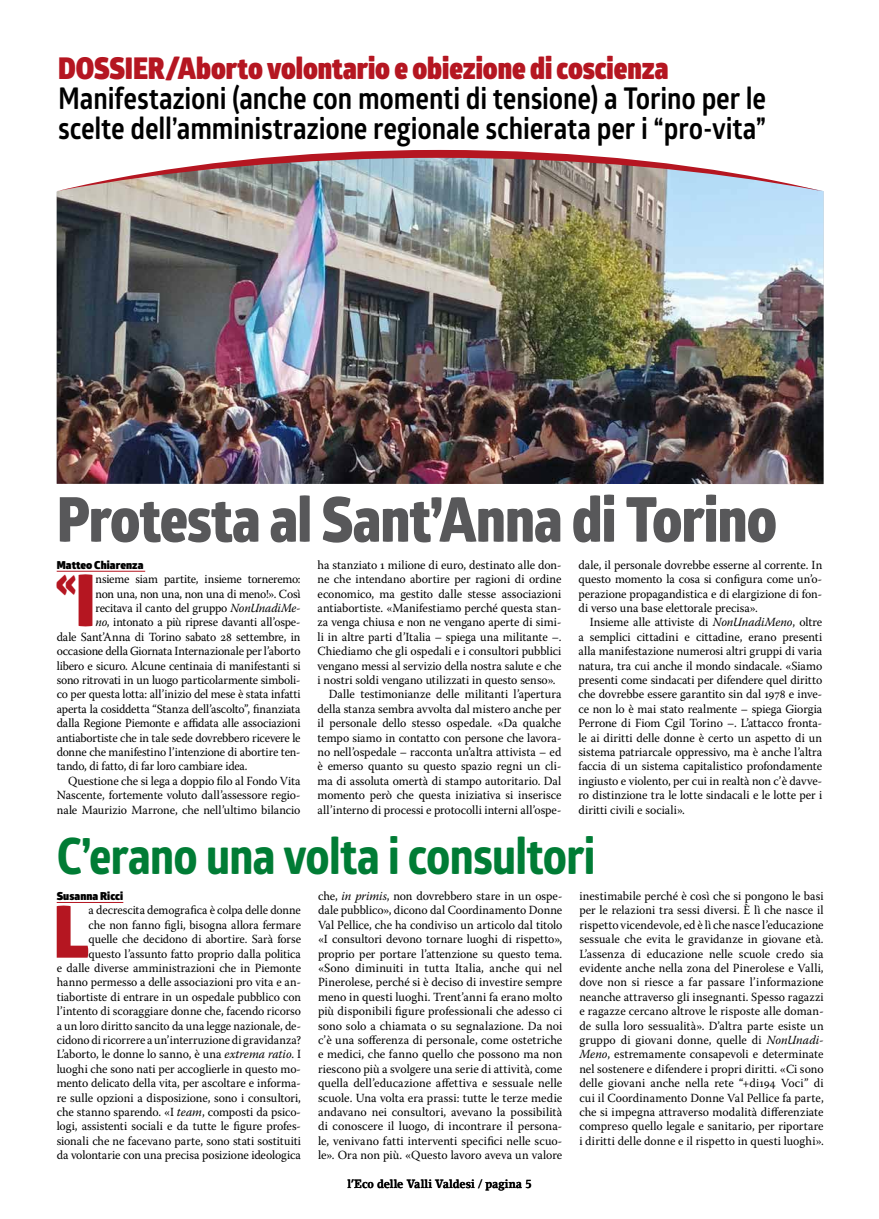
<style>
.page{position:relative;width:879px;height:1219px;background:#fff}
.page>*{position:absolute;margin:0;border:0;box-sizing:border-box;transform-origin:0 0}
.t1{font:900 72.4px "Glober";color:#b51621;scale:.88 1}
.t2{font:800 62px "Glober";letter-spacing:-.015em;color:#58585a;scale:.88 1}
.t3{font:700 50px "Globerx";letter-spacing:-.015em;color:#007c35;scale:.88 1}
.t4{font:900 40.9px "Glober";color:#b51621;scale:.88 1}
.t5{font:700 30px/30px "Glober";letter-spacing:-.005em;color:#000;scale:.88 1}
.t6{font:900 30px "Glober";color:#b51621;scale:.88 1}
.t7{font:12.4px/14.4px "Warnock Pro";letter-spacing:-.005em;color:#000;text-align:justify;scale:.96 1}
.t8{font:12.4px/14.4px "Warnock Pro";letter-spacing:-.005em;color:#000;text-align:right;scale:.95 1}
.t9{font:700 12px "Lino Letter Std";letter-spacing:-.005em;color:#000;scale:.88 1}
.t10{font:900 11px "Glober";letter-spacing:.01em;color:#000}
.s1{font-size:72.4px}
.s2{font-style:italic}
</style>
<div class="page">
<hr style="left:57px;top:571px;width:88px;height:1px;background:#b51621">
<hr style="left:57px;top:902px;width:66px;height:1px;background:#b51621">
<img style="left:57px;top:190px;width:766px;height:294px">
<img style="left:57px;top:150px;width:765px;height:41px">
<h3 class="t6" style="left:58px;top:45px;width:695px">DOSSIER/Aborto volontario e obiezione di coscienza</h3>
<h3 class="t5" style="left:58px;top:83px;width:806px">Manifestazioni (anche con momenti di tensione) a Torino per le scelte dell’amministrazione regionale schierata per i “pro-vita”</h3>
<h2 class="t2" style="left:57px;top:473px;width:820px">Protesta al Sant’Anna di Torino</h2>
<p class="t10" style="left:57px;top:556px;width:88px">Matteo Chiarenza</p>
<h3 class="t4" style="left:56px;top:550px;width:46px">«<span class="s1">I</span></h3>
<p class="t8" style="left:95px;top:572px;width:217px">nsieme siam partite, insieme torneremo:</p>
<p class="t8" style="left:95px;top:586px;width:217px">non una, non una, non una di meno!». Così</p>
<p class="t8" style="left:95px;top:601px;width:217px">recitava il canto del gruppo <span class="s2">NonUnadiMe-</span></p>
<p class="t8" style="left:95px;top:615px;width:217px"><span class="s2">no</span>, intonato a più riprese davanti all’ospe-</p>
<p class="t8" style="left:57px;top:629px;width:258px">dale Sant’Anna di Torino sabato 28 settembre, in</p>
<p class="t8" style="left:57px;top:644px;width:258px">occasione della Giornata Internazionale per l’aborto</p>
<p class="t8" style="left:57px;top:658px;width:258px">libero e sicuro. Alcune centinaia di manifestanti si</p>
<p class="t8" style="left:57px;top:673px;width:258px">sono ritrovati in un luogo particolarmente simboli-</p>
<p class="t8" style="left:57px;top:687px;width:258px">co per questa lotta: all’inizio del mese è stata infatti</p>
<p class="t8" style="left:57px;top:701px;width:258px">aperta la cosiddetta “Stanza dell’ascolto”, finanziata</p>
<p class="t8" style="left:57px;top:716px;width:258px">dalla Regione Piemonte e affidata alle associazioni</p>
<p class="t8" style="left:57px;top:730px;width:258px">antiabortiste che in tale sede dovrebbero ricevere le</p>
<p class="t8" style="left:57px;top:745px;width:258px">donne che manifestino l’intenzione di abortire ten-</p>
<p class="t8" style="left:57px;top:759px;width:202px">tando, di fatto, di far loro cambiare idea.</p>
<p class="t7" style="left:68px;top:773px;width:244px">Questione che si lega a doppio filo al Fondo Vita</p>
<p class="t7" style="left:57px;top:788px;width:255px">Nascente, fortemente voluto dall’assessore regio-</p>
<p class="t7" style="left:57px;top:802px;width:255px">nale Maurizio Marrone, che nell’ultimo bilancio</p>
<p class="t7" style="left:317px;top:557px;width:255px">ha stanziato 1 milione di euro, destinato alle don-</p>
<p class="t7" style="left:317px;top:572px;width:255px">ne che intendano abortire per ragioni di ordine</p>
<p class="t7" style="left:317px;top:586px;width:255px">economico, ma gestito dalle stesse associazioni</p>
<p class="t7" style="left:317px;top:601px;width:255px">antiabortiste. «Manifestiamo perché questa stan-</p>
<p class="t7" style="left:317px;top:615px;width:255px">za venga chiusa e non ne vengano aperte di simi-</p>
<p class="t7" style="left:317px;top:629px;width:255px">li in altre parti d’Italia – spiega una militante –.</p>
<p class="t7" style="left:317px;top:644px;width:255px">Chiediamo che gli ospedali e i consultori pubblici</p>
<p class="t7" style="left:317px;top:658px;width:255px">vengano messi al servizio della nostra salute e che</p>
<p class="t7" style="left:317px;top:673px;width:249px">i nostri soldi vengano utilizzati in questo senso».</p>
<p class="t7" style="left:329px;top:687px;width:244px">Dalle testimonianze delle militanti l’apertura</p>
<p class="t7" style="left:317px;top:701px;width:255px">della stanza sembra avvolta dal mistero anche per</p>
<p class="t7" style="left:317px;top:716px;width:255px">il personale dello stesso ospedale. «Da qualche</p>
<p class="t7" style="left:317px;top:730px;width:255px">tempo siamo in contatto con persone che lavora-</p>
<p class="t7" style="left:317px;top:745px;width:255px">no nell’ospedale – racconta un’altra attivista – ed</p>
<p class="t7" style="left:317px;top:759px;width:255px">è emerso quanto su questo spazio regni un cli-</p>
<p class="t7" style="left:317px;top:773px;width:255px">ma di assoluta omertà di stampo autoritario. Dal</p>
<p class="t7" style="left:317px;top:788px;width:255px">momento però che questa iniziativa si inserisce</p>
<p class="t7" style="left:317px;top:802px;width:255px">all’interno di processi e protocolli interni all’ospe-</p>
<p class="t7" style="left:578px;top:557px;width:255px">dale, il personale dovrebbe esserne al corrente. In questo momento la cosa si configura come un’o&shy;perazione propagandistica e di elargizione di fon&shy;di verso una base elettorale precisa».</p>
<p class="t7" style="left:578px;top:615px;width:255px;text-indent:11px">Insieme alle attiviste di <span class="s2">NonUnadiMeno</span>, oltre a semplici cittadini e cittadine, erano presenti alla manifestazione numerosi altri gruppi di varia natura, tra cui anche il mondo sindacale. «Siamo presenti come sindacati per difendere quel diritto che dovrebbe essere garantito sin dal 1978 e inve&shy;ce non lo è mai stato realmente – spiega Giorgia Perrone di Fiom Cgil Torino –. L’attacco fronta&shy;le ai diritti delle donne è certo un aspetto di un sistema patriarcale oppressivo, ma è anche l’altra faccia di un sistema capitalistico profondamente ingiusto e violento, per cui in realtà non c’è davve&shy;ro distinzione tra le lotte sindacali e le lotte per i diritti civili e sociali».</p>
<h3 class="t3" style="left:57px;top:820px;width:614px">C’erano una volta i consultori</h3>
<p class="t10" style="left:57px;top:888px;width:68px">Susanna Ricci</p>
<h1 class="t1" style="left:54px;top:876px;width:41px">L</h1>
<p class="t8" style="left:57px;top:903px;width:259px">a decrescita demografica è colpa delle donne<br>che non fanno figli, bisogna allora fermare quelle che decidono di abortire. Sarà forse questo l’assunto fatto proprio dalla politica<br>e dalle diverse amministrazioni che in Piemonte hanno permesso a delle associazioni pro vita e an&shy;tiabortiste di entrare in un ospedale pubblico con l’intento di scoraggiare donne che, facendo ricorso a un loro diritto sancito da una legge nazionale, de&shy;cidono di ricorrere a un’interruzione di gravidanza?<br>L’aborto, le donne lo sanno, è una <span class="s2">extrema ratio</span>. I luoghi che sono nati per accoglierle in questo mo&shy;mento delicato della vita, per ascoltare e informa&shy;re sulle opzioni a disposizione, sono i consultori, che stanno sparendo. «I <span class="s2">team</span>, composti da psico&shy;logi, assistenti sociali e da tutte le figure profes&shy;sionali che ne facevano parte, sono stati sostituiti da volontarie con una precisa posizione ideologica</p>
<p class="t7" style="left:318px;top:889px;width:256px">che, <span class="s2">in primis</span>, non dovrebbero stare in un ospe&shy;dale pubblico», dicono dal Coordinamento Donne Val Pellice, che ha condiviso un articolo dal titolo «I consultori devono tornare luoghi di rispetto», proprio per portare l’attenzione su questo tema. «Sono diminuiti in tutta Italia, anche qui nel Pinerolese, perché si è deciso di investire sempre meno in questi luoghi. Trent’anni fa erano molto più disponibili figure professionali che adesso ci sono solo a chiamata o su segnalazione. Da noi c’è una sofferenza di personale, come ostetriche e medici, che fanno quello che possono ma non riescono più a svolgere una serie di attività, come quella dell’educazione affettiva e sessuale nelle scuole. Una volta era prassi: tutte le terze medie andavano nei consultori, avevano la possibilità di conoscere il luogo, di incontrare il persona&shy;le, venivano fatti interventi specifici nelle scuo&shy;le». Ora non più. «Questo lavoro aveva un valore</p>
<p class="t7" style="left:579px;top:889px;width:256px">inestimabile perché è così che si pongono le basi per le relazioni tra sessi diversi. È lì che nasce il rispetto vicendevole, ed è lì che nasce l’educazione sessuale che evita le gravidanze in giovane età.<br>L’assenza di educazione nelle scuole credo sia evidente anche nella zona del Pinerolese e Valli, dove non si riesce a far passare l’informazione neanche attraverso gli insegnanti. Spesso ragazzi e ragazze cercano altrove le risposte alle doman&shy;de sulla loro sessualità». D’altra parte esiste un gruppo di giovani donne, quelle di <span class="s2">NonUnadi-Meno</span>, estremamente consapevoli e determinate nel sostenere e difendere i propri diritti. «Ci sono delle giovani anche nella rete “+di194 Voci” di cui il Coordinamento Donne Val Pellice fa parte, che si impegna attraverso modalità differenziate compreso quello legale e sanitario, per riportare i diritti delle donne e il rispetto in questi luoghi».</p>
<p class="t9" style="left:347px;top:1176px;width:211px">l’Eco delle Valli Valdesi / pagina 5</p>
</div>
